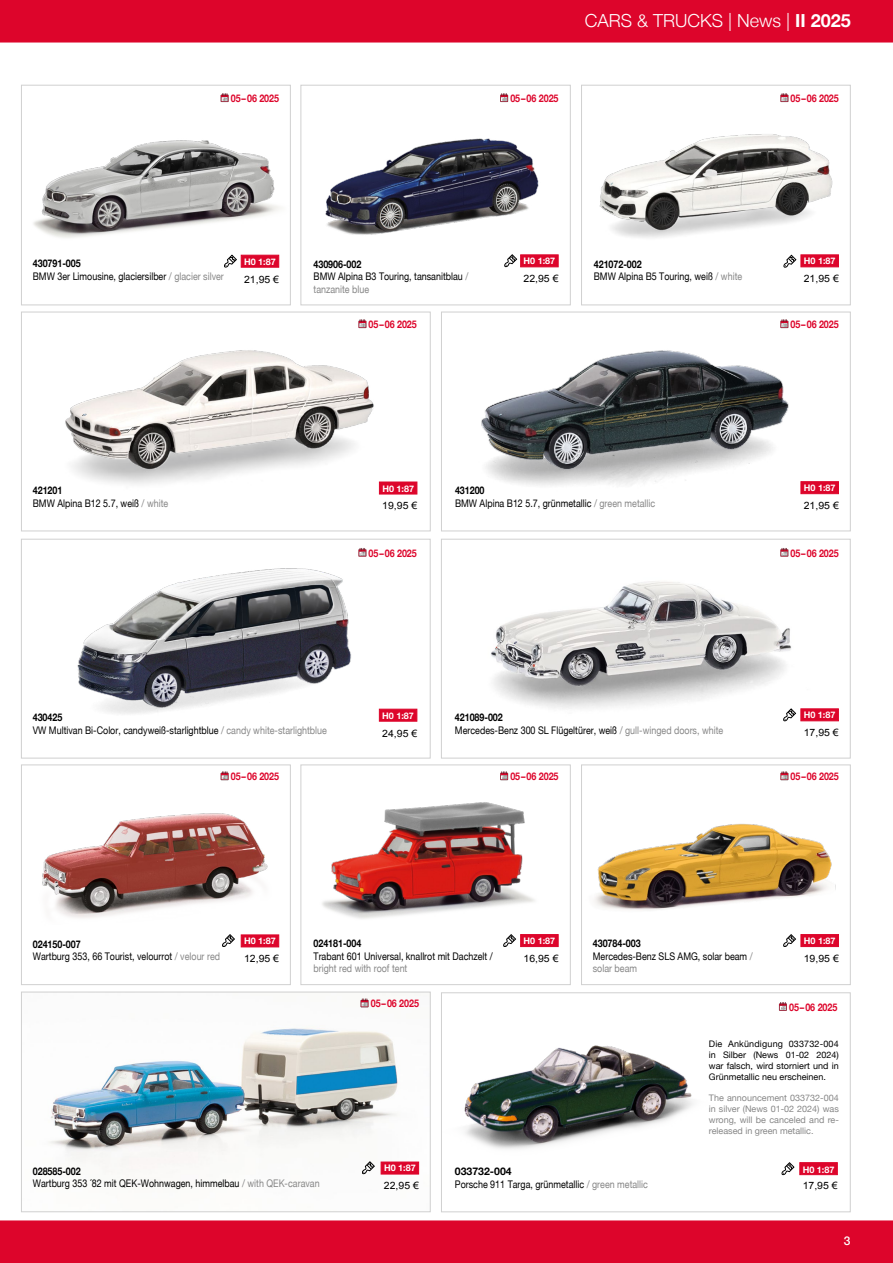
<style>
.page{position:relative;width:893px;height:1263px;background:#fff}
.page>*{position:absolute;margin:0;border:0;box-sizing:border-box;transform-origin:0 0}
.t1{font:300 18px "Helvetica Neue";color:#fff}
.t2{font:700 18px "Helvetica Neue";color:#fff}
.t3{font:500 12px "Helvetica Neue";color:#fff}
.t4{font:10.5px/12.6px "Helvetica Neue";color:#000;scale:.85 1}
.t5{font:700 10.5px "Helvetica Neue";letter-spacing:-.005em;color:#dd052b;scale:.85 1}
.t6{font:700 10.5px "Helvetica Neue";letter-spacing:-.005em;color:#000;scale:.85 1}
.t7{font:10.5px "Helvetica Neue";color:#878787;scale:.85 1}
.t8{font:10.05px "Arial";color:#000;scale:1.04 1}
.t9{font:9px/10.8px "Helvetica Neue";color:#000;text-align:justify}
.t10{font:9px/10.8px "Helvetica Neue";color:#878787;text-align:justify}
.t11{font:700 9px "Helvetica Neue";color:#fff}
.s1{font-weight:700}
.s2{color:#878787}
</style>
<div class="page">
<img style="left:33px;top:95px;width:247px;height:173px">
<div style="left:21px;top:85px;width:270px;height:220px;border:1px solid #d0d0d0"></div>
<img style="left:325px;top:95px;width:234px;height:173px">
<div style="left:301px;top:85px;width:269px;height:220px;border:1px solid #d0d0d0"></div>
<img style="left:599px;top:95px;width:240px;height:173px">
<div style="left:581px;top:85px;width:269px;height:220px;border:1px solid #d0d0d0"></div>
<img style="left:65px;top:321px;width:346px;height:174px">
<div style="left:21px;top:312px;width:409px;height:219px;border:1px solid #d0d0d0"></div>
<img style="left:481px;top:321px;width:345px;height:174px">
<div style="left:441px;top:312px;width:409px;height:219px;border:1px solid #d0d0d0"></div>
<img style="left:42px;top:773px;width:238px;height:175px">
<div style="left:21px;top:765px;width:270px;height:220px;border:1px solid #d0d0d0"></div>
<img style="left:322px;top:778px;width:213px;height:141px">
<div style="left:301px;top:765px;width:269px;height:220px;border:1px solid #d0d0d0"></div>
<img style="left:594px;top:773px;width:245px;height:175px">
<div style="left:581px;top:765px;width:269px;height:220px;border:1px solid #d0d0d0"></div>
<img style="left:77px;top:549px;width:307px;height:173px">
<div style="left:21px;top:539px;width:409px;height:219px;border:1px solid #d0d0d0"></div>
<img style="left:491px;top:549px;width:337px;height:173px">
<div style="left:441px;top:539px;width:409px;height:219px;border:1px solid #d0d0d0"></div>
<img style="left:49px;top:1000px;width:371px;height:175px">
<div style="left:21px;top:992px;width:409px;height:220px;border:1px solid #d0d0d0"></div>
<img style="left:464px;top:1045px;width:229px;height:104px">
<div style="left:441px;top:992px;width:409px;height:220px;border:1px solid #d0d0d0"></div>
<svg style="left:358px;top:548px;width:8px;height:9px"></svg>
<svg style="left:780px;top:548px;width:8px;height:9px"></svg>
<svg style="left:221px;top:771px;width:8px;height:9px"></svg>
<svg style="left:500px;top:771px;width:8px;height:9px"></svg>
<svg style="left:780px;top:771px;width:8px;height:9px"></svg>
<svg style="left:221px;top:93px;width:8px;height:9px"></svg>
<svg style="left:500px;top:93px;width:8px;height:9px"></svg>
<svg style="left:780px;top:93px;width:8px;height:9px"></svg>
<svg style="left:358px;top:319px;width:8px;height:9px"></svg>
<svg style="left:780px;top:319px;width:8px;height:9px"></svg>
<div style="left:381px;top:1162px;width:38px;height:12px;background:#dd052b"></div>
<svg style="left:362px;top:1161px;width:13px;height:13px"></svg>
<svg style="left:779px;top:1002px;width:8px;height:9px"></svg>
<div style="left:799px;top:1162px;width:39px;height:13px;background:#dd052b;border:1px solid #dd052b"></div>
<svg style="left:782px;top:1162px;width:12px;height:13px"></svg>
<div style="left:241px;top:934px;width:38px;height:13px;background:#dd052b;border:1px solid #dd052b"></div>
<div style="left:800px;top:934px;width:39px;height:13px;background:#dd052b"></div>
<div style="left:520px;top:934px;width:39px;height:13px;background:#dd052b;border:1px solid #dd052b"></div>
<div style="left:379px;top:482px;width:38px;height:12px;background:#dd052b"></div>
<div style="left:800px;top:481px;width:39px;height:13px;background:#dd052b;border:1px solid #dd052b"></div>
<div style="left:241px;top:255px;width:38px;height:13px;background:#dd052b;border:1px solid #dd052b"></div>
<div style="left:800px;top:254px;width:39px;height:13px;background:#dd052b;border:1px solid #dd052b"></div>
<div style="left:520px;top:254px;width:39px;height:13px;background:#dd052b;border:1px solid #dd052b"></div>
<svg style="left:783px;top:255px;width:13px;height:13px"></svg>
<svg style="left:222px;top:934px;width:13px;height:13px"></svg>
<div style="left:379px;top:709px;width:38px;height:12px;background:#dd052b;border:1px solid #dd052b"></div>
<div style="left:800px;top:708px;width:39px;height:13px;background:#dd052b;border:1px solid #dd052b"></div>
<svg style="left:224px;top:255px;width:13px;height:12px"></svg>
<svg style="left:504px;top:254px;width:13px;height:13px"></svg>
<svg style="left:783px;top:708px;width:13px;height:13px"></svg>
<svg style="left:503px;top:934px;width:13px;height:13px"></svg>
<svg style="left:783px;top:934px;width:13px;height:13px"></svg>
<div style="left:0;top:1220px;width:893px;height:43px;background:#dd052b"></div>
<div style="left:0;top:0;width:893px;height:43px;background:#dd052b"></div>
<svg style="left:361px;top:998px;width:8px;height:9px"></svg>
<h1 class="t1" style="left:548px;top:6px;width:259px">CARS &amp; TRUCKS | News | <span class="s1">03-04</span></h1>
<h1 class="t2" style="left:840px;top:7px;width:12px">3</h1>
<h1 class="t1" style="left:585px;top:6px;width:268px">CARS &amp; TRUCKS | News | <span class="s1">II 2025</span></h1>
<p class="t5" style="left:231px;top:90px;width:58px">05–06 2025</p>
<p class="t5" style="left:510px;top:90px;width:58px">05–06 2025</p>
<p class="t5" style="left:791px;top:90px;width:58px">05–06 2025</p>
<p class="t11" style="left:524px;top:254px;width:33px">H0 1:87</p>
<p class="t11" style="left:804px;top:254px;width:33px">H0 1:87</p>
<p class="t6" style="left:33px;top:255px;width:58px">430791-005</p>
<p class="t11" style="left:244px;top:254px;width:33px">H0 1:87</p>
<p class="t4" style="left:33px;top:270px;width:226px">BMW 3er Limousine, glaciersilber <span class="s2">/ glacier silver</span></p>
<p class="t4" style="left:314px;top:257px;width:184px"><span class="s1">430906-002<br></span>BMW Alpina B3 Touring, tansanitblau <span class="s2">/ tanzanite blue</span></p>
<p class="t4" style="left:594px;top:257px;width:176px"><span class="s1">421072-002<br></span>BMW Alpina B5 Touring, weiß <span class="s2">/ white</span></p>
<p class="t8" style="left:244px;top:272px;width:35px">21,95 €</p>
<p class="t8" style="left:523px;top:272px;width:35px">22,95 €</p>
<p class="t8" style="left:804px;top:272px;width:35px">21,95 €</p>
<p class="t5" style="left:369px;top:316px;width:58px">05–06 2025</p>
<p class="t5" style="left:791px;top:316px;width:58px">05–06 2025</p>
<p class="t11" style="left:804px;top:481px;width:33px">H0 1:87</p>
<p class="t6" style="left:33px;top:482px;width:36px">421201</p>
<p class="t11" style="left:382px;top:481px;width:33px">H0 1:87</p>
<p class="t4" style="left:33px;top:497px;width:161px">BMW Alpina B12 5.7, weiß <span class="s2">/ white</span></p>
<p class="t4" style="left:455px;top:484px;width:237px"><span class="s1">431200<br></span>BMW Alpina B12 5.7, grünmetallic <span class="s2">/ green metallic</span></p>
<p class="t8" style="left:382px;top:499px;width:35px">19,95 €</p>
<p class="t8" style="left:804px;top:499px;width:35px">21,95 €</p>
<p class="t5" style="left:369px;top:545px;width:58px">05–06 2025</p>
<p class="t5" style="left:791px;top:545px;width:58px">05–06 2025</p>
<p class="t11" style="left:804px;top:708px;width:33px">H0 1:87</p>
<p class="t6" style="left:33px;top:709px;width:36px">430425</p>
<p class="t11" style="left:382px;top:708px;width:33px">H0 1:87</p>
<p class="t4" style="left:33px;top:724px;width:348px">VW Multivan Bi-Color, candyweiß-starlightblue <span class="s2">/ candy white-starlightblue</span></p>
<p class="t4" style="left:455px;top:711px;width:317px"><span class="s1">421089-002<br></span>Mercedes-Benz 300 SL Flügeltürer, weiß <span class="s2">/ gull-winged doors, white</span></p>
<p class="t8" style="left:382px;top:726px;width:35px">24,95 €</p>
<p class="t8" style="left:804px;top:726px;width:35px">17,95 €</p>
<p class="t5" style="left:231px;top:768px;width:58px">05–06 2025</p>
<p class="t5" style="left:510px;top:768px;width:58px">05–06 2025</p>
<p class="t5" style="left:791px;top:768px;width:58px">05–06 2025</p>
<p class="t11" style="left:244px;top:933px;width:33px">H0 1:87</p>
<p class="t4" style="left:33px;top:937px;width:222px"><span class="s1">024150-007<br></span>Wartburg 353, 66 Tourist, velourrot <span class="s2">/ velour red</span></p>
<p class="t11" style="left:804px;top:933px;width:33px">H0 1:87</p>
<p class="t11" style="left:524px;top:933px;width:33px">H0 1:87</p>
<p class="t4" style="left:593px;top:937px;width:190px"><span class="s1">430784-003<br></span>Mercedes-Benz SLS AMG, solar beam <span class="s2">/ solar beam</span></p>
<p class="t6" style="left:314px;top:935px;width:58px">024181-004</p>
<p class="t4" style="left:314px;top:950px;width:212px">Trabant 601 Universal, knallrot mit Dachzelt /</p>
<p class="t7" style="left:314px;top:962px;width:112px">bright red with roof tent</p>
<p class="t8" style="left:244px;top:952px;width:35px">12,95 €</p>
<p class="t8" style="left:523px;top:952px;width:35px">16,95 €</p>
<p class="t8" style="left:804px;top:952px;width:35px">19,95 €</p>
<p class="t4" style="left:33px;top:1164px;width:339px"><span class="s1">028585-002<br></span>Wartburg 353 ´82 mit QEK-Wohnwagen, himmelbau <span class="s2">/ with QEK-caravan</span></p>
<p class="t5" style="left:371px;top:995px;width:58px">05–06 2025</p>
<p class="t5" style="left:789px;top:999px;width:58px">05–06 2025</p>
<p class="t9" style="left:709px;top:1039px;width:131px">Die Ankündigung 033732-004 in Silber (News 01-02 2024) war falsch, wird storniert und in Grünmetallic neu erscheinen.</p>
<p class="t10" style="left:709px;top:1093px;width:131px">The announcement 033732-004 in silver (News 01-02 2024) was wrong, will be canceled and re&shy;released in green metallic.</p>
<p class="t11" style="left:384px;top:1161px;width:33px">H0 1:87</p>
<p class="t4" style="left:455px;top:1165px;width:229px"><span class="s1">033732-004<br></span>Porsche 911 Targa, grünmetallic <span class="s2">/ green metallic</span></p>
<p class="t11" style="left:803px;top:1163px;width:33px">H0 1:87</p>
<p class="t8" style="left:384px;top:1179px;width:35px">22,95 €</p>
<p class="t8" style="left:803px;top:1179px;width:35px">17,95 €</p>
<p class="t3" style="left:844px;top:1231px;width:8px">3</p>
</div>
